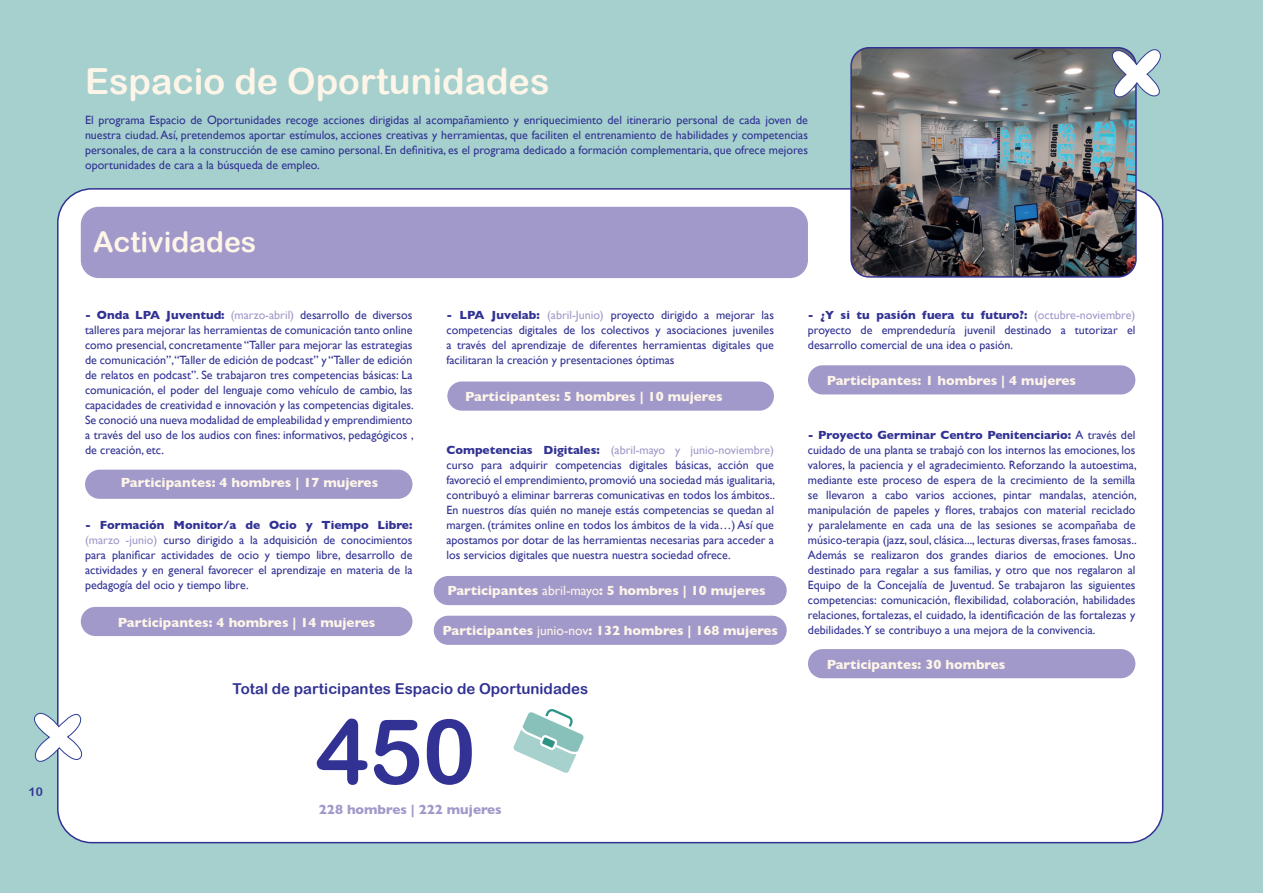
<style>
.page{position:relative;width:1263px;height:893px;background:#a5d0cd}
.page>*{position:absolute;margin:0;border:0;box-sizing:border-box;transform-origin:0 0}
.t1{font:90px "Arial Rounded MT Bold";color:#313293}
.t2{font:36px "Arial Rounded MT Bold";color:#fef5e9}
.t3{font:28.5px "Arial Rounded MT Bold";color:#fef5e9}
.t4{font:15px "Arial Rounded MT Bold";color:#313293}
.t5{font:700 13.5px "Gill Sans";color:#fef5e9}
.t6{font:700 13.5px "Gill Sans";color:#a199ca}
.t7{font:12px/15px "Gill Sans";color:#313293;text-align:justify}
.t8{font:12px "Arial Rounded MT Bold";color:#313293}
.s1{font-weight:700}
.s2{color:#a199ca}
.s3{font-weight:400}
</style>
<div class="page">
<div style="left:58px;top:189px;width:1105px;height:654px;background:#fff;border-radius:34px"></div>
<div style="left:81px;top:207px;width:727px;height:71px;background:#a199ca;border-radius:18px"></div>
<div style="left:447px;top:381px;width:327px;height:30px;background:#a199ca;border-radius:15px"></div>
<div style="left:85px;top:470px;width:327px;height:29px;background:#a199ca;border-radius:15px"></div>
<div style="left:808px;top:365px;width:327px;height:29px;background:#a199ca;border-radius:15px"></div>
<div style="left:808px;top:649px;width:327px;height:29px;background:#a199ca;border-radius:15px"></div>
<div style="left:434px;top:576px;width:353px;height:29px;background:#a199ca;border-radius:15px"></div>
<div style="left:434px;top:616px;width:353px;height:29px;background:#a199ca;border-radius:15px"></div>
<div style="left:81px;top:607px;width:331px;height:29px;background:#a199ca;border-radius:15px"></div>
<svg style="left:34px;top:709px;width:49px;height:56px"></svg>
<svg style="left:513px;top:709px;width:71px;height:64px"></svg>
<img style="left:853px;top:50px;width:281px;height:225px">
<div style="left:850px;top:47px;width:287px;height:231px;border:2px solid #313293;border-radius:18px"></div>
<svg style="left:1108px;top:47px;width:53px;height:53px"></svg>
<p class="t8" style="left:29px;top:785px;width:16px">10</p>
<h2 class="t2" style="left:85px;top:60px;width:466px">Espacio de Oportunidades</h2>
<p class="t7" style="left:85px;top:112px;width:724px">El programa Espacio de Oportunidades recoge acciones dirigidas al acompañamiento y enriquecimiento del itinerario personal de cada joven de nuestra ciudad. Así, pretendemos aportar estímulos, acciones creativas y herramientas, que faciliten el entrenamiento de habilidades y competencias personales, de cara a la construcción de ese camino personal. En definitiva, es el programa dedicado a formación complementaria, que ofrece mejores oportunidades de cara a la búsqueda de empleo.</p>
<h3 class="t3" style="left:93px;top:225px;width:165px">Actividades</h3>
<p class="t7" style="left:85px;top:307px;width:330px"><span class="s1">- Onda LPA Juventud:</span> <span class="s2">(marzo-abril)</span> desarrollo de diversos talleres para mejorar las herramientas de comunicación tanto online como presencial, concretamente “Taller para mejorar las estrategias de comunicación”,“Taller de edición de podcast” y “Taller de edición de relatos en podcast”. Se trabajaron tres competencias básicas: La comunicación, el poder del lenguaje como vehículo de cambio, las capacidades de creatividad e innovación y las competencias digitales.<br>Se conoció una nueva modalidad de empleabilidad y emprendimiento a través del uso de los audios con fines: informativos, pedagógicos , de creación, etc.</p>
<p class="t7" style="left:446px;top:307px;width:329px"><span class="s1">- LPA Juvelab:</span> <span class="s2">(abril-Junio)</span> proyecto dirigido a mejorar las competencias digitales de los colectivos y asociaciones juveniles a través del aprendizaje de diferentes herramientas digitales que facilitaran la creación y presentaciones óptimas</p>
<p class="t7" style="left:808px;top:307px;width:329px"><span class="s1">- ¿Y si tu pasión fuera tu futuro?:</span> <span class="s2">(octubre-noviembre) </span>proyecto de emprendeduría juvenil destinado a tutorizar el desarrollo comercial de una idea o pasión.</p>
<p class="t5" style="left:827px;top:370px;width:251px">Participantes: 1 hombres | 4 mujeres</p>
<p class="t5" style="left:465px;top:386px;width:259px">Participantes: 5 hombres | 10 mujeres</p>
<p class="t7" style="left:808px;top:427px;width:330px"><span class="s1">- Proyecto Germinar Centro Penitenciario:</span> A través del cuidado de una planta se trabajó con los internos las emociones, los valores, la paciencia y el agradecimiento. Reforzando la autoestima, mediante este proceso de espera de la crecimiento de la semilla se llevaron a cabo varios acciones, pintar mandalas, atención, manipulación de papeles y flores, trabajos con material reciclado y paralelamente en cada una de las sesiones se acompañaba de músico-terapia (jazz, soul, clásica..., lecturas diversas, frases famosas..<br>Además se realizaron dos grandes diarios de emociones. Uno destinado para regalar a sus familias, y otro que nos regalaron al Equipo de la Concejalía de Juventud. Se trabajaron las siguientes competencias: comunicación, flexibilidad, colaboración, habilidades relaciones, fortalezas, el cuidado, la identificación de las fortalezas y debilidades.Y se contribuyo a una mejora de la convivencia.</p>
<p class="t7" style="left:446px;top:442px;width:330px"><span class="s1">Competencias Digitales:</span> <span class="s2">(abril-mayo y junio-noviembre) </span>curso para adquirir competencias digitales básicas, acción que favoreció el emprendimiento, promovió una sociedad más igualitaria, contribuyó a eliminar barreras comunicativas en todos los ámbitos..<br>En nuestros días quién no maneje estás competencias se quedan al margen. (trámites online en todos los ámbitos de la vida…) Así que apostamos por dotar de las herramientas necesarias para acceder a los servicios digitales que nuestra nuestra sociedad ofrece.</p>
<p class="t5" style="left:121px;top:472px;width:259px">Participantes: 4 hombres | 17 mujeres</p>
<p class="t7" style="left:85px;top:517px;width:329px"><span class="s1">- Formación Monitor/a de Ocio y Tiempo Libre: </span><span class="s2">(marzo -junio)</span> curso dirigido a la adquisición de conocimientos para planificar actividades de ocio y tiempo libre, desarrollo de actividades y en general favorecer el aprendizaje en materia de la pedagogía del ocio y tiempo libre.</p>
<p class="t5" style="left:447px;top:579px;width:320px">Participantes <span class="s3">abril-mayo</span>: 5 hombres | 10 mujeres</p>
<p class="t5" style="left:442px;top:619px;width:337px">Participantes <span class="s3">junio-nov</span>: 132 hombres | 168 mujeres</p>
<p class="t5" style="left:118px;top:611px;width:259px">Participantes: 4 hombres | 14 mujeres</p>
<p class="t4" style="left:232px;top:680px;width:357px">Total de participantes Espacio de Oportunidades</p>
<h1 class="t1" style="left:316px;top:699px;width:162px">450</h1>
<p class="t6" style="left:319px;top:799px;width:184px">228 hombres | 222 mujeres</p>
<p class="t5" style="left:827px;top:654px;width:180px">Participantes: 30 hombres</p>
</div>
